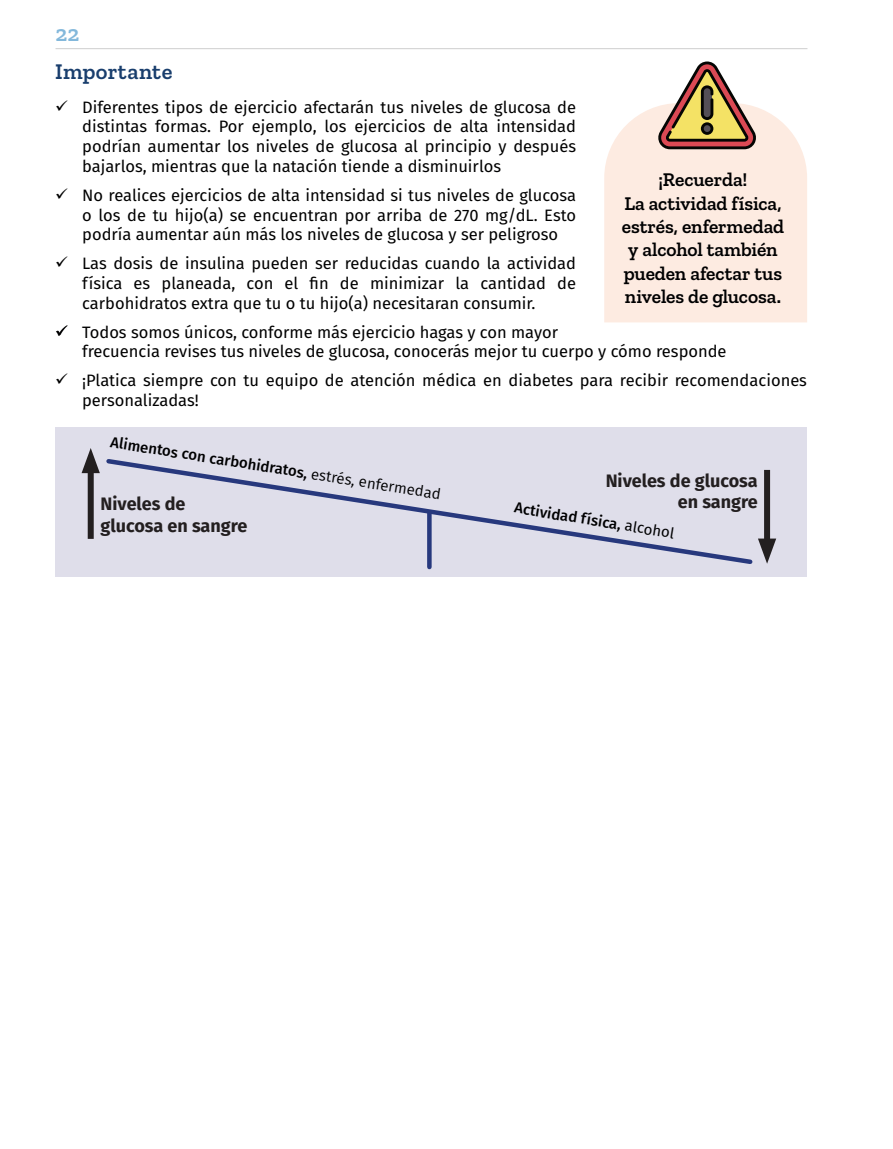
<style>
.page{position:relative;width:893px;height:1149px;background:#fff}
.page>*{position:absolute;margin:0;border:0;box-sizing:border-box;transform-origin:0 0}
.t1{font:600 22.5px "Zilla Slab";letter-spacing:.02em;color:#193e6d}
.t2{font:600 22.5px "Zilla Slab";color:#83b8db}
.t3{font:600 19.5px/23.4px "Zilla Slab";letter-spacing:-.005em;color:#000001;text-align:center}
.t4{font:700 18px/21.6px "Fira Sans";color:#231f20}
.t5{font:16.5px/19.8px "Fira Sans";color:#000001;text-align:justify}
.t6{font:500 15px "Fira Sans";color:#000001}
.s1{font-weight:400}
</style>
<div class="page">
<div style="left:604px;top:107px;width:203px;height:215px;background:#fdebe1"></div>
<svg style="left:657px;top:61px;width:100px;height:88px"></svg>
<div style="left:56px;top:427px;width:751px;height:150px;background:#dfdeea"></div>
<svg style="left:106px;top:459px;width:647px;height:105px"></svg>
<div style="left:427px;top:512px;width:5px;height:55px;background:#27387d"></div>
<div style="left:88px;top:462px;width:6px;height:76px;background:#231f20"></div>
<svg style="left:82px;top:448px;width:18px;height:25px"></svg>
<div style="left:764px;top:470px;width:6px;height:79px;background:#231f20"></div>
<svg style="left:758px;top:538px;width:18px;height:25px"></svg>
<hr style="left:56px;top:48px;width:751px;height:1px;background:#000001">
<h1 class="t2" style="left:56px;top:21px;width:26px">22</h1>
<h1 class="t1" style="left:55px;top:59px;width:119px">Importante</h1>
<p class="t5" style="left:82px;top:96px;width:495px">Diferentes tipos de ejercicio afectarán tus niveles de glucosa de distintas formas. Por ejemplo, los ejercicios de alta intensidad podrían aumentar los niveles de glucosa al principio y después bajarlos, mientras que la natación tiende a disminuirlos</p>
<p class="t5" style="left:82px;top:185px;width:495px">No realices ejercicios de alta intensidad si tus niveles de glucosa o los de tu hijo(a) se encuentran por arriba de 270 mg/dL. Esto podría aumentar aún más los niveles de glucosa y ser peligroso</p>
<p class="t5" style="left:82px;top:253px;width:495px">Las dosis de insulina pueden ser reducidas cuando la actividad física es planeada, con el fin de minimizar la cantidad de carbohidratos extra que tu o tu hijo(a) necesitaran consumir.</p>
<p class="t5" style="left:82px;top:321px;width:646px">Todos somos únicos, conforme más ejercicio hagas y con mayor<br>frecuencia revises tus niveles de glucosa, conocerás mejor tu cuerpo y cómo responde</p>
<p class="t5" style="left:82px;top:370px;width:726px">¡Platica siempre con tu equipo de atención médica en diabetes para recibir recomendaciones personalizadas!</p>
<p class="t6" style="left:113px;top:430px;width:336px;rotate:9deg">Alimentos con carbohidratos, <span class="s1">estrés, enfermedad</span></p>
<p class="t6" style="left:516px;top:495px;width:163px;rotate:9deg">Actividad física, <span class="s1">alcohol</span></p>
<p class="t3" style="left:622px;top:168px;width:164px">¡Recuerda!<br>La actividad física, estrés, enfermedad y alcohol también pueden afectar tus niveles de glucosa.</p>
<p class="t4" style="left:606px;top:468px;width:153px;text-align:right">Niveles de glucosa en sangre</p>
<p class="t4" style="left:101px;top:491px;width:148px">Niveles de glucosa en sangre</p>
</div>
